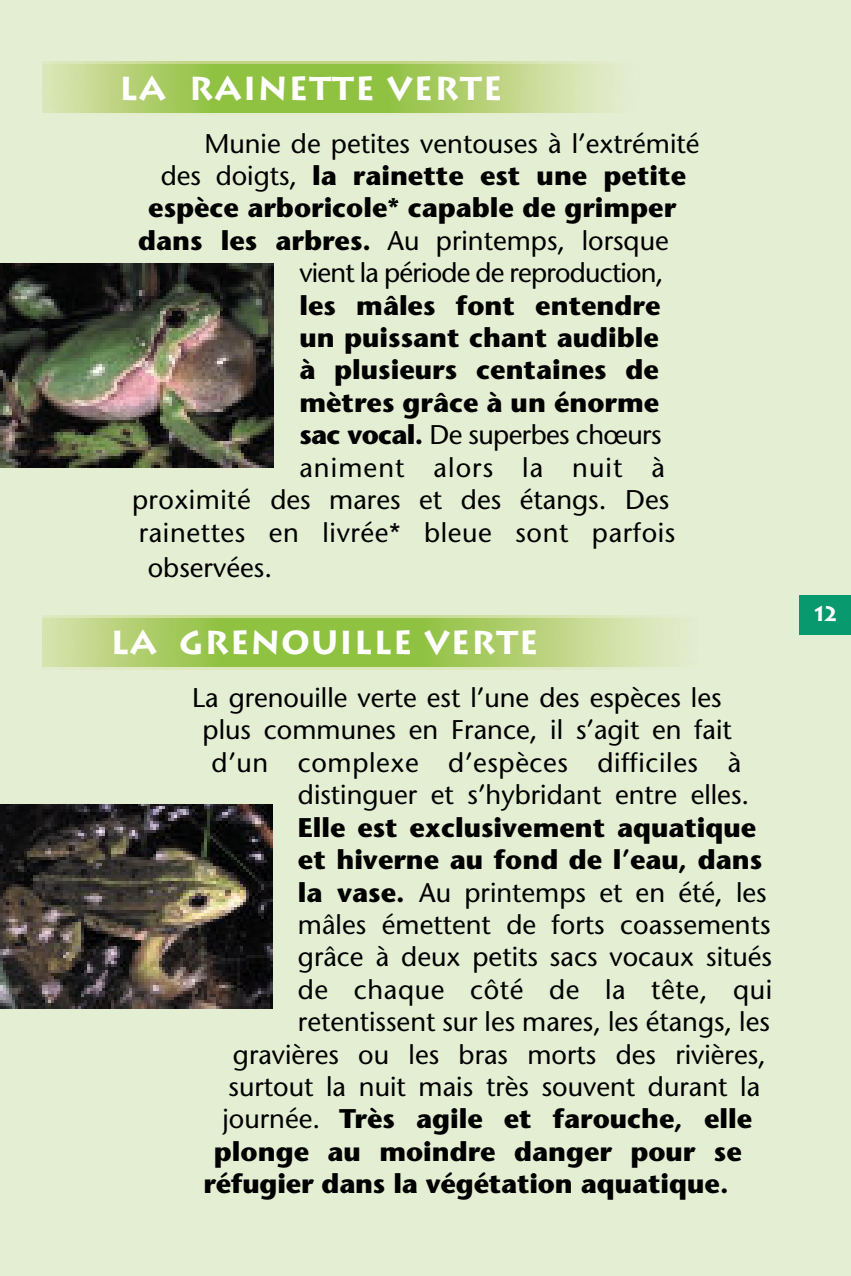
<style>
.page{position:relative;width:851px;height:1276px;background:#fff}
.page>*{position:absolute;margin:0;border:0;box-sizing:border-box;transform-origin:0 0}
.t1{font:700 33px "Lithos";letter-spacing:.025em;color:#fff}
.t2{font:27px "Stone Sans";color:#000}
.t3{font:700 27px "Stone Sans";color:#000}
.t4{font:27px "Stone Sans";letter-spacing:.025em;color:#000}
.t5{font:27px "Stone Sans";letter-spacing:-.03em;color:#000}
.t6{font:27px "Stone Sans";letter-spacing:-.025em;color:#000}
.t7{font:27px "Stone Sans";letter-spacing:.04em;color:#000}
.t8{font:700 21px "Lithos";color:#fff}
.s1{font-weight:400}
.s2{font-weight:700}
</style>
<div class="page">
<div style="left:0;top:0;width:850px;height:1276px;background:#e4eed3"></div>
<div style="left:799px;top:595px;width:51px;height:40px;background:#09996e"></div>
<img style="left:0;top:264px;width:274px;height:204px">
<img style="left:0;top:804px;width:272px;height:204px">
<p class="t1" style="left:119px;top:72px;width:385px">LA RAINETTE VERTE</p>
<p class="t2" style="left:204px;top:132px;width:496px">Munie de petites ventouses à l’extrémité</p>
<p class="t3" style="left:161px;top:164px;width:526px"><span class="s1">des doigts,</span> la rainette est une petite</p>
<p class="t3" style="left:148px;top:197px;width:529px">espèce arboricole* capable de grimper</p>
<p class="t2" style="left:138px;top:229px;width:532px"><span class="s2">dans les arbres.</span> Au printemps, lorsque</p>
<p class="t5" style="left:299px;top:262px;width:366px">vient la période de reproduction,</p>
<p class="t3" style="left:299px;top:294px;width:362px">les mâles font entendre</p>
<p class="t3" style="left:299px;top:326px;width:361px">un puissant chant audible</p>
<p class="t3" style="left:299px;top:359px;width:361px">à plusieurs centaines de</p>
<p class="t3" style="left:299px;top:391px;width:361px">mètres grâce à un énorme</p>
<p class="t6" style="left:299px;top:424px;width:363px"><span class="s2">sac vocal.</span> De superbes chœurs</p>
<p class="t7" style="left:299px;top:456px;width:367px">animent alors la nuit à</p>
<p class="t2" style="left:132px;top:488px;width:538px">proximité des mares et des étangs. Des</p>
<p class="t4" style="left:139px;top:521px;width:538px">rainettes en livrée* bleue sont parfois</p>
<p class="t2" style="left:148px;top:557px;width:126px">observées.</p>
<p class="t1" style="left:110px;top:626px;width:429px">LA GRENOUILLE VERTE</p>
<p class="t2" style="left:192px;top:686px;width:531px">La grenouille verte est l’une des espèces les</p>
<p class="t2" style="left:202px;top:719px;width:530px">plus communes en France, il s’agit en fait</p>
<p class="t4" style="left:212px;top:751px;width:531px">d’un complexe d’espèces difficiles à</p>
<p class="t2" style="left:298px;top:783px;width:452px">distinguer et s’hybridant entre elles.</p>
<p class="t3" style="left:298px;top:816px;width:460px">Elle est exclusivement aquatique</p>
<p class="t3" style="left:298px;top:848px;width:465px">et hiverne au fond de l’eau, dans</p>
<p class="t2" style="left:298px;top:881px;width:470px"><span class="s2">la vase.</span> Au printemps et en été, les</p>
<p class="t2" style="left:298px;top:913px;width:474px">mâles émettent de forts coassements</p>
<p class="t2" style="left:298px;top:945px;width:475px">grâce à deux petits sacs vocaux situés</p>
<p class="t4" style="left:298px;top:978px;width:475px">de chaque côté de la tête, qui</p>
<p class="t2" style="left:298px;top:1010px;width:473px">retentissent sur les mares, les étangs, les</p>
<p class="t2" style="left:233px;top:1043px;width:534px">gravières ou les bras morts des rivières,</p>
<p class="t2" style="left:228px;top:1075px;width:533px">surtout la nuit mais très souvent durant la</p>
<p class="t3" style="left:222px;top:1107px;width:531px"><span class="s1">journée.</span> Très agile et farouche, elle</p>
<p class="t3" style="left:214px;top:1140px;width:529px">plonge au moindre danger pour se</p>
<p class="t3" style="left:203px;top:1172px;width:526px">réfugier dans la végétation aquatique.</p>
<p class="t8" style="left:813px;top:603px;width:25px">12</p>
</div>
